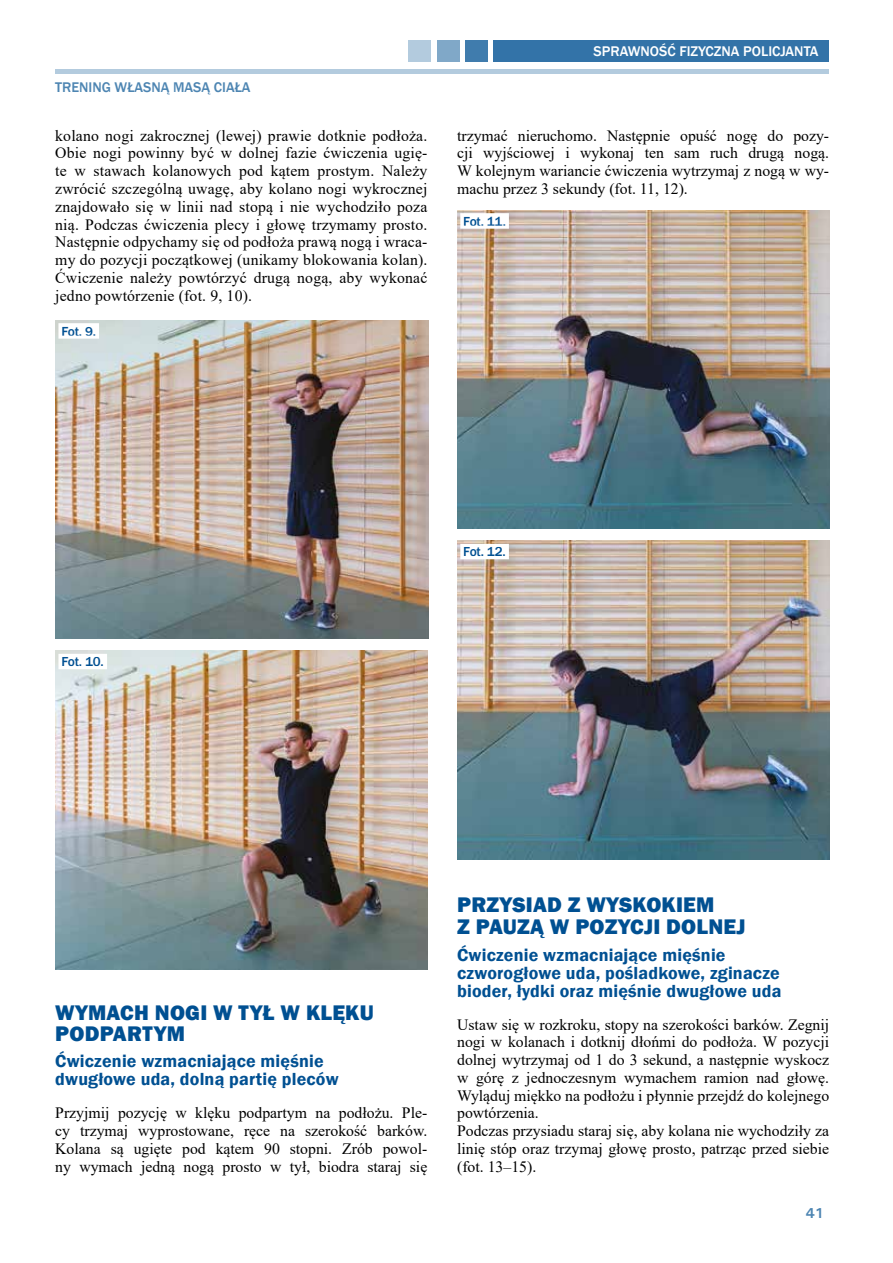
<style>
.page{position:relative;width:893px;height:1263px;background:#fff}
.page>*{position:absolute;margin:0;border:0;box-sizing:border-box;transform-origin:0 0}
.t1{font:800 21.75px/21px "Franklin Gothic";letter-spacing:.01em;color:#005092}
.t2{font:600 18px/18px "Franklin Gothic";letter-spacing:.01em;color:#005092}
.t3{font:15.75px/17.9px "Times New Roman";color:#000;text-align:justify}
.t4{font:500 14.4px "Franklin Gothic";color:#fff}
.t5{font:500 14.4px "Franklin Gothic";color:#4d85b2}
.t6{font:700 14.4px "Univers";color:#4d85b2}
.t7{font:500 13.5px "Franklin Gothic";letter-spacing:-.02em;color:#005092}
</style>
<div class="page">
<hr style="left:55px;top:70px;width:774px;height:4px;background:#b3cbde">
<div style="left:493px;top:41px;width:336px;height:21px;background:#3373a8"></div>
<div style="left:465px;top:41px;width:23px;height:21px;background:#407cad"></div>
<div style="left:437px;top:41px;width:22px;height:21px;background:#80a8c8"></div>
<div style="left:408px;top:41px;width:23px;height:21px;background:#b3cbde"></div>
<img style="left:56px;top:320px;width:372px;height:319px">
<img style="left:457px;top:210px;width:372px;height:319px">
<img style="left:55px;top:651px;width:372px;height:318px">
<img style="left:457px;top:541px;width:372px;height:318px">
<div style="left:60px;top:655px;width:46px;height:13px;background:#fff"></div>
<div style="left:462px;top:215px;width:45px;height:12px;background:#fff"></div>
<div style="left:460px;top:213px;width:49px;height:16px;border:3px solid #fff"></div>
<div style="left:462px;top:545px;width:45px;height:13px;background:#fff"></div>
<div style="left:60px;top:325px;width:38px;height:12px;background:#fff"></div>
<div style="left:58px;top:323px;width:41px;height:16px;border:3px solid #fff"></div>
<p class="t5" style="left:55px;top:78px;width:197px">TRENING WŁASNĄ MASĄ CIAŁA</p>
<p class="t3" style="left:55px;top:126px;width:374px">kolano nogi zakrocznej (lewej) prawie dotknie podłoża.<br>Obie nogi powinny być w dolnej fazie ćwiczenia ugię&shy;te w stawach kolanowych pod kątem prostym. Należy zwrócić szczególną uwagę, aby kolano nogi wykrocznej znajdowało się w linii nad stopą i nie wychodziło poza nią. Podczas ćwiczenia plecy i głowę trzymamy prosto.<br>Następnie odpychamy się od podłoża prawą nogą i wraca&shy;my do pozycji początkowej (unikamy blokowania kolan).<br>Ćwiczenie należy powtórzyć drugą nogą, aby wykonać jedno powtórzenie (fot. 9, 10).</p>
<p class="t7" style="left:61px;top:323px;width:36px">Fot. 9.</p>
<p class="t4" style="left:594px;top:43px;width:226px">SPRAWNOŚĆ FIZYCZNA POLICJANTA</p>
<p class="t3" style="left:457px;top:126px;width:374px">trzymać nieruchomo. Następnie opuść nogę do pozy&shy;cji wyjściowej i wykonaj ten sam ruch drugą nogą.<br>W kolejnym wariancie ćwiczenia wytrzymaj z nogą w wy&shy;machu przez 3 sekundy (fot. 11, 12).</p>
<p class="t7" style="left:463px;top:213px;width:44px">Fot. 11.</p>
<p class="t7" style="left:61px;top:653px;width:44px">Fot. 10.</p>
<p class="t7" style="left:463px;top:543px;width:44px">Fot. 12.</p>
<h1 class="t1" style="left:55px;top:1002px;width:320px">WYMACH NOGI W TYŁ W KLĘKU<br>PODPARTYM</h1>
<p class="t2" style="left:55px;top:1052px;width:285px">Ćwiczenie wzmacniające mięśnie dwugłowe uda, dolną partię pleców</p>
<p class="t3" style="left:55px;top:1104px;width:374px">Przyjmij pozycję w klęku podpartym na podłożu. Ple&shy;cy trzymaj wyprostowane, ręce na szerokość barków.<br>Kolana są ugięte pod kątem 90 stopni. Zrób powol&shy;ny wymach jedną nogą prosto w tył, biodra staraj się</p>
<h1 class="t1" style="left:457px;top:893px;width:290px;line-height:22.5px">PRZYSIAD Z WYSKOKIEM<br>Z PAUZĄ W POZYCJI DOLNEJ</h1>
<p class="t2" style="left:457px;top:946px;width:326px">Ćwiczenie wzmacniające mięśnie czworogłowe uda, pośladkowe, zginacze bioder, łydki oraz mięśnie dwugłowe uda</p>
<p class="t3" style="left:457px;top:1015px;width:374px;text-align:left">Ustaw się w rozkroku, stopy na szerokości barków. Zegnij nogi w kolanach i dotknij dłońmi do podłoża. W pozycji dolnej wytrzymaj od 1 do 3 sekund, a następnie wyskocz w górę z jednoczesnym wymachem ramion nad głowę.<br>Wyląduj miękko na podłożu i płynnie przejdź do kolejnego powtórzenia.<br>Podczas przysiadu staraj się, aby kolana nie wychodziły za linię stóp oraz trzymaj głowę prosto, patrząc przed siebie (fot. 13–15).</p>
<p class="t6" style="left:806px;top:1204px;width:20px">41</p>
</div>
